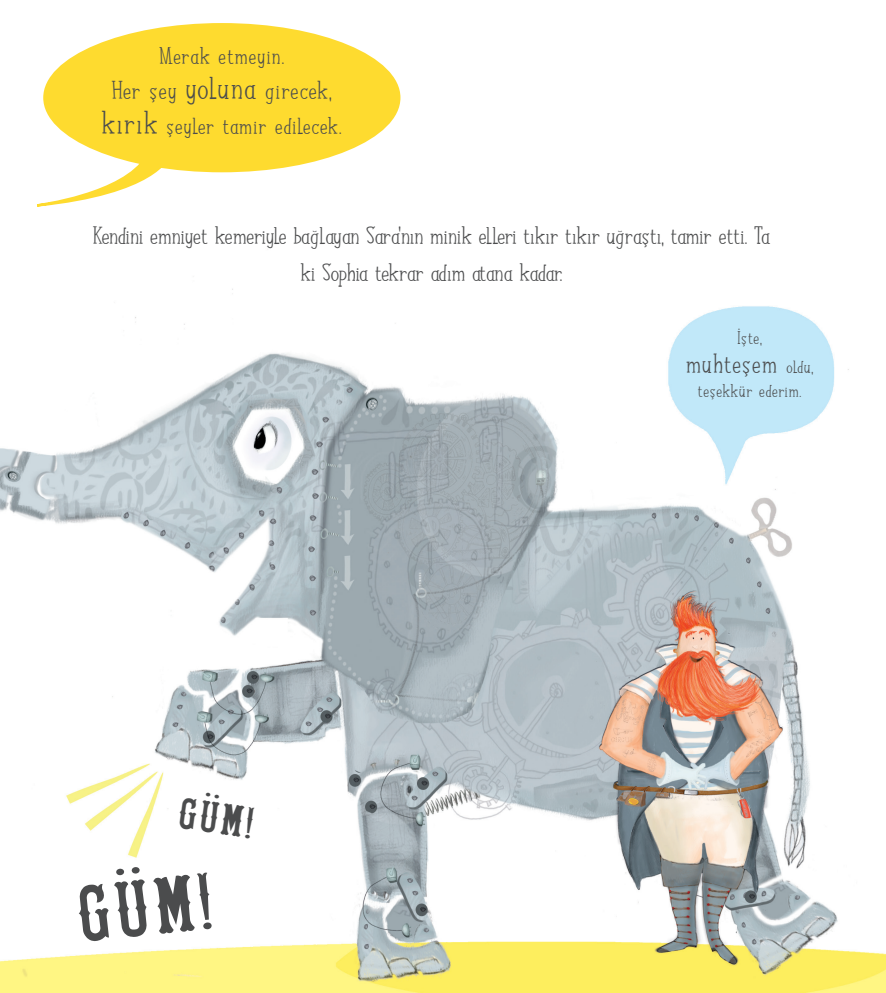
<style>
.page{position:relative;width:886px;height:993px;background:#fff}
.page>*{position:absolute;margin:0;border:0;box-sizing:border-box;transform-origin:0 0}
.t1{font:70.62px "Stahls Tiffany";color:#4b4c4d}
.t2{font:39.12px "Stahls Tiffany";color:#4b4c4d}
.t3{font:28.88px "Nuuk DEMO";letter-spacing:.05em;color:#4b4c4d}
.t4{font:27px "Nuuk DEMO";letter-spacing:.04em;color:#4b4c4d}
.t5{font:26.25px/37.5px "Nuuk DEMO";letter-spacing:.01em;color:#4b4c4d;text-align:center}
.t6{font:25.25px "Nuuk DEMO";letter-spacing:.035em;color:#4b4c4d}
.t7{font:19.25px "Nuuk DEMO";letter-spacing:.04em;color:#4b4c4d}
.s1{font-size:34.38px}
.s2{font-size:19.25px}
</style>
<div class="page">
<img style="left:0;top:23px;width:886px;height:969px">
<div style="left:43px;top:23px;width:357px;height:149px;background:#fedb2f;border-radius:50%"></div>
<svg style="left:35px;top:153px;width:135px;height:55px"></svg>
<svg style="left:206px;top:792px;width:13px;height:5px"></svg>
<svg style="left:116px;top:866px;width:24px;height:9px"></svg>
<p class="t6" style="left:159px;top:42px;width:126px">Merak etmeyin.</p>
<p class="t4" style="left:111px;top:76px;width:222px">Her şey <span class="s1">yoluna</span> girecek,</p>
<p class="t6" style="left:102px;top:113px;width:242px"><span class="s1">kırık</span> şeyler tamir edilecek.</p>
<p class="t5" style="left:93px;top:217px;width:679px">Kendini emniyet kemeriyle bağlayan Sara’nın minik elleri tıkır tıkır uğraştı, tamir etti. Ta ki Sophia tekrar adım atana kadar.</p>
<p class="t2" style="left:182px;top:791px;width:76px;rotate:8deg">Gum!</p>
<p class="t1" style="left:73px;top:876px;width:135px;rotate:-6deg">Gum!</p>
<p class="t7" style="left:737px;top:328px;width:26px">İşte,</p>
<p class="t3" style="left:686px;top:348px;width:129px">muhteşem <span class="s2">oldu,</span></p>
<p class="t7" style="left:698px;top:381px;width:105px">teşekkür ederim.</p>
</div>
